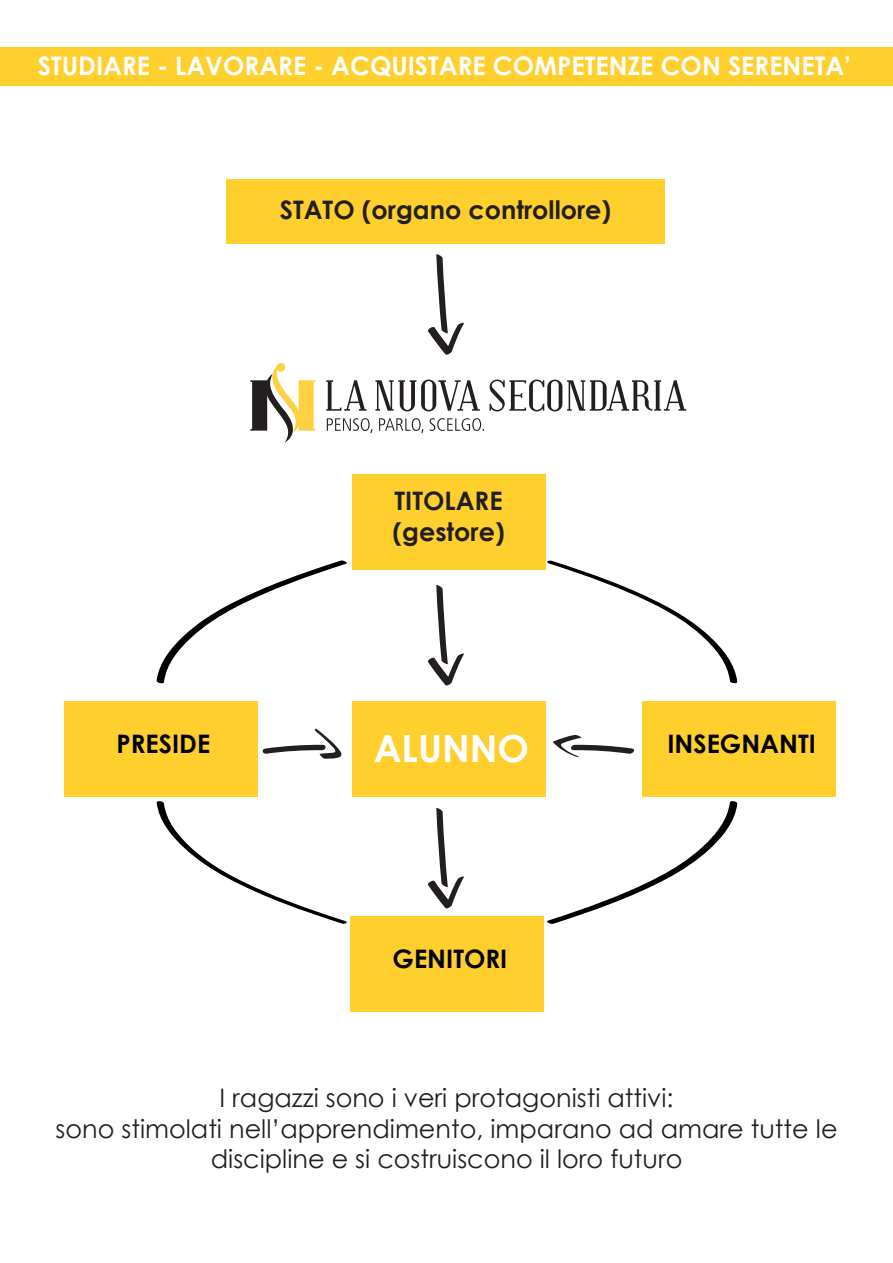
<style>
.page{position:relative;width:893px;height:1263px;background:#fff}
.page>*{position:absolute;margin:0;border:0;box-sizing:border-box;transform-origin:0 0}
.t1{font:700 37.5px "Century Gothic";color:#fff}
.t2{font:25.5px/30.6px "Century Gothic";color:#231f20;text-align:center}
.t3{font:700 25.5px "Century Gothic";color:#fff}
.t4{font:700 25.5px/30.6px "Century Gothic";color:#231f20}
.t5{font:700 25.5px "Century Gothic";color:#000}
</style>
<div class="page">
<div style="left:0;top:48px;width:893px;height:38px;background:#ffcf2d"></div>
<div style="left:227px;top:179px;width:438px;height:64px;background:#ffcf2d"></div>
<div style="left:352px;top:474px;width:193px;height:96px;background:#ffcf2d"></div>
<div style="left:352px;top:702px;width:193px;height:95px;background:#ffcf2d"></div>
<div style="left:64px;top:702px;width:193px;height:95px;background:#ffcf2d"></div>
<div style="left:642px;top:702px;width:194px;height:95px;background:#ffcf2d"></div>
<div style="left:350px;top:916px;width:194px;height:96px;background:#ffcf2d"></div>
<svg style="left:156px;top:801px;width:191px;height:123px"></svg>
<svg style="left:547px;top:801px;width:191px;height:123px"></svg>
<svg style="left:250px;top:364px;width:65px;height:79px"></svg>
<div style="left:277px;top:364px;width:8px;height:7px;background:#ffd140;border-radius:50%"></div>
<div style="left:277px;top:363px;width:8px;height:8px;border:1px solid #ffd140;border-radius:50%"></div>
<svg style="left:326px;top:380px;width:360px;height:31px"></svg>
<svg style="left:327px;top:418px;width:157px;height:15px"></svg>
<svg style="left:156px;top:560px;width:191px;height:124px"></svg>
<svg style="left:545px;top:560px;width:193px;height:124px"></svg>
<svg style="left:427px;top:254px;width:37px;height:101px"></svg>
<svg style="left:427px;top:585px;width:37px;height:101px"></svg>
<svg style="left:427px;top:808px;width:37px;height:101px"></svg>
<svg style="left:262px;top:728px;width:80px;height:31px"></svg>
<svg style="left:553px;top:735px;width:81px;height:23px"></svg>
<p class="t3" style="left:38px;top:46px;width:815px">STUDIARE - LAVORARE - ACQUISTARE COMPETENZE CON SERENETA’</p>
<p class="t4" style="left:280px;top:193px;width:333px">STATO (organo controllore)</p>
<p class="t4" style="left:393px;top:485px;width:114px">TITOLARE (gestore)</p>
<p class="t5" style="left:116px;top:724px;width:95px">PRESIDE</p>
<h1 class="t1" style="left:374px;top:720px;width:157px">ALUNNO</h1>
<p class="t5" style="left:667px;top:724px;width:150px">INSEGNANTI</p>
<p class="t5" style="left:393px;top:939px;width:116px">GENITORI</p>
<p class="t2" style="left:56px;top:1082px;width:783px">I ragazzi sono i veri protagonisti attivi:<br>sono stimolati nell’apprendimento, imparano ad amare tutte le discipline e si costruiscono il loro futuro</p>
</div>
